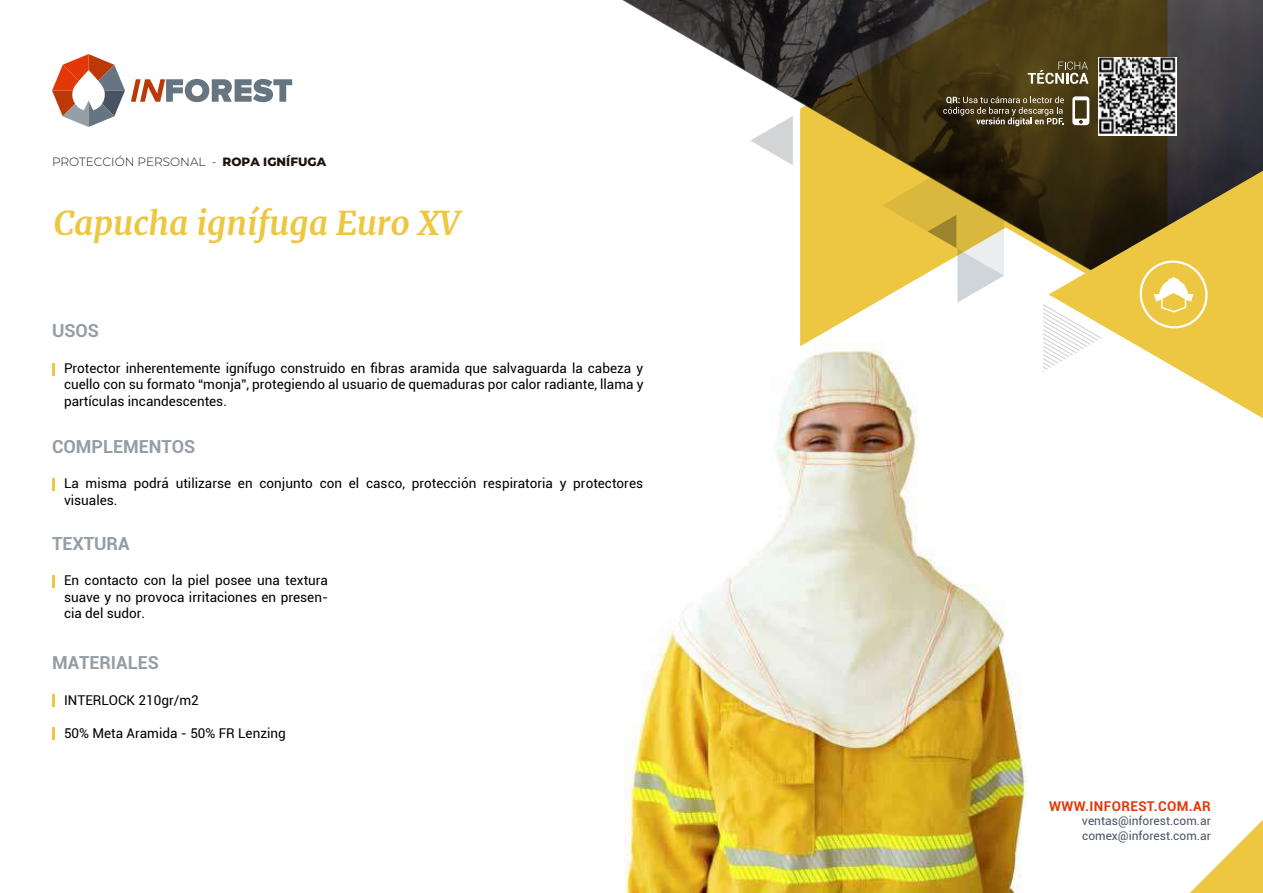
<style>
.page{position:relative;width:1263px;height:893px;background:#fff}
.page>*{position:absolute;margin:0;border:0;box-sizing:border-box;transform-origin:0 0}
.t1{font:italic 700 33.15px "Merriweather";color:#edc742}
.t2{font:700 18px "Roboto";color:#949ea6}
.t3{font:13.5px/16.5px "Roboto";color:#000;text-align:justify}
.t4{font:700 13.5px "Roboto";letter-spacing:.03em;color:#e33706}
.t5{font:12px/15px "Roboto";color:#495462}
.t6{font:300 12px "Montserrat";color:#211915}
.s1{font-weight:800;color:#1e120d}
</style>
<div class="page">
<img style="left:624px;top:378px;width:403px;height:515px">
<svg style="left:622px;top:0;width:641px;height:378px"></svg>
<svg style="left:1190px;top:820px;width:73px;height:73px"></svg>
<svg style="left:800px;top:0;width:367px;height:346px"></svg>
<svg style="left:882px;top:135px;width:122px;height:168px;background:#ab9858"></svg>
<svg style="left:750px;top:116px;width:43px;height:49px"></svg>
<svg style="left:1043px;top:304px;width:6px;height:68px"></svg>
<svg style="left:131px;top:79px;width:161px;height:23px"></svg>
<svg style="left:52px;top:54px;width:73px;height:73px"></svg>
<svg style="left:1049px;top:171px;width:214px;height:247px"></svg>
<svg style="left:1136px;top:257px;width:75px;height:75px;background:#f0d063"></svg>
<svg style="left:52px;top:363px;width:2px;height:12px"></svg>
<svg style="left:52px;top:478px;width:2px;height:13px"></svg>
<svg style="left:52px;top:575px;width:2px;height:13px"></svg>
<img style="left:1098px;top:57px;width:78px;height:78px">
<svg style="left:1028px;top:62px;width:60px;height:22px"></svg>
<svg style="left:943px;top:96px;width:121px;height:30px;background:#62573d"></svg>
<svg style="left:1072px;top:96px;width:17px;height:29px"></svg>
<svg style="left:52px;top:694px;width:2px;height:13px"></svg>
<svg style="left:52px;top:727px;width:2px;height:13px"></svg>
<p class="t6" style="left:52px;top:153px;width:276px">PROTECCIÓN PERSONAL - <span class="s1">ROPA IGNÍFUGA</span></p>
<h1 class="t1" style="left:54px;top:200px;width:408px">Capucha ignífuga Euro XV</h1>
<h2 class="t2" style="left:52px;top:318px;width:48px">USOS</h2>
<p class="t3" style="left:64px;top:359px;width:581px">Protector inherentemente ignífugo construido en fibras aramida que salvaguarda la cabeza y cuello con su formato “monja”, protegiendo al usuario de quemaduras por calor radiante, llama y partículas incandescentes.</p>
<h2 class="t2" style="left:52px;top:433px;width:145px">COMPLEMENTOS</h2>
<p class="t3" style="left:64px;top:475px;width:581px">La misma podrá utilizarse en conjunto con el casco, protección respiratoria y protectores visuales.</p>
<h2 class="t2" style="left:52px;top:530px;width:79px">TEXTURA</h2>
<p class="t3" style="left:64px;top:572px;width:266px">En contacto con la piel posee una textura suave y no provoca irritaciones en presen&shy;cia del sudor.</p>
<h2 class="t2" style="left:52px;top:650px;width:108px">MATERIALES</h2>
<p class="t3" style="left:64px;top:691px;width:136px">INTERLOCK 210gr/m2</p>
<p class="t3" style="left:64px;top:724px;width:223px">50% Meta Aramida - 50% FR Lenzing</p>
<p class="t4" style="left:1049px;top:796px;width:163px">WWW.INFOREST.COM.AR</p>
<p class="t5" style="left:1082px;top:812px;width:130px">ventas@inforest.com.ar comex@inforest.com.ar</p>
</div>
